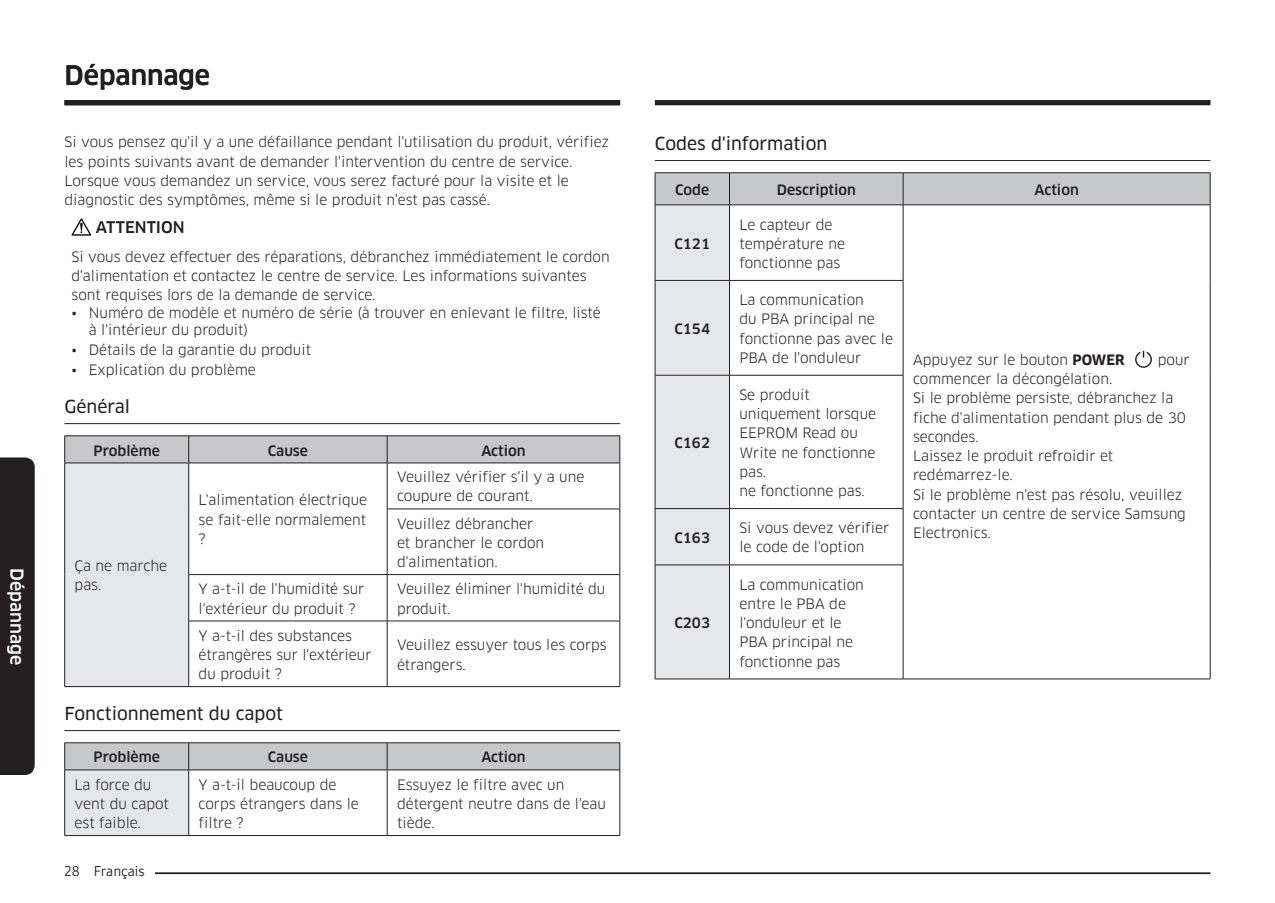
<style>
.page{position:relative;width:1275px;height:903px;background:#fff}
.page>*{position:absolute;margin:0;border:0;box-sizing:border-box;transform-origin:0 0}
.t1{font:500 26.25px "Samsung Clan Pro";color:#231f20}
.t2{font:17.5px "Samsung Clan Pro News";color:#231f20}
.t3{font:500 17.5px "Samsung Clan Pro";color:#fff}
.t4{font:500 15.75px "Samsung Clan Pro";color:#231f20}
.t5{font:14px/19.2px "Samsung Clan Pro";color:#231f20}
.t6{font:500 14px "Samsung Clan Pro";color:#231f20}
.t7{font:14px "Samsung One Korean 400";color:#231f20}
.s1{font-weight:700}
</style>
<div class="page">
<hr style="left:90px;top:872px;width:1120px;height:2px;background:#231f20">
<div style="left:73px;top:862px;width:82px;height:18px;background:#fff"></div>
<div style="left:0;top:457px;width:35px;height:318px;background:#231f20"></div>
<div style="left:655px;top:100px;width:555px;height:5px;background:#231f20"></div>
<div style="left:64px;top:100px;width:556px;height:5px;background:#231f20"></div>
<hr style="left:64px;top:423px;width:556px;height:1px;background:#231f20">
<hr style="left:64px;top:730px;width:556px;height:1px;background:#231f20">
<svg style="left:71px;top:218px;width:20px;height:17px"></svg>
<div style="left:65px;top:463px;width:124px;height:223px;background:#e6e7e9"></div>
<hr style="left:64px;top:686px;width:125px;height:1px;background:#231f20">
<hr style="left:64px;top:463px;width:1px;height:46px;background:#231f20">
<hr style="left:64px;top:509px;width:1px;height:65px;background:#231f20">
<hr style="left:64px;top:574px;width:1px;height:47px;background:#231f20">
<hr style="left:64px;top:621px;width:1px;height:65px;background:#231f20">
<hr style="left:188px;top:463px;width:1px;height:46px;background:#231f20">
<hr style="left:387px;top:463px;width:1px;height:46px;background:#231f20">
<hr style="left:619px;top:463px;width:1px;height:46px;background:#231f20">
<hr style="left:188px;top:509px;width:1px;height:65px;background:#231f20">
<hr style="left:387px;top:509px;width:233px;height:1px;background:#231f20">
<hr style="left:387px;top:509px;width:1px;height:65px;background:#231f20">
<hr style="left:619px;top:509px;width:1px;height:65px;background:#231f20">
<hr style="left:189px;top:574px;width:198px;height:1px;background:#231f20">
<hr style="left:188px;top:575px;width:1px;height:46px;background:#231f20">
<hr style="left:387px;top:574px;width:233px;height:1px;background:#231f20">
<hr style="left:387px;top:575px;width:1px;height:46px;background:#231f20">
<hr style="left:619px;top:575px;width:1px;height:46px;background:#231f20">
<hr style="left:189px;top:621px;width:198px;height:1px;background:#231f20">
<hr style="left:188px;top:621px;width:1px;height:65px;background:#231f20">
<hr style="left:387px;top:621px;width:233px;height:1px;background:#231f20">
<hr style="left:387px;top:621px;width:1px;height:65px;background:#231f20">
<hr style="left:619px;top:621px;width:1px;height:65px;background:#231f20">
<hr style="left:189px;top:686px;width:198px;height:1px;background:#231f20">
<hr style="left:387px;top:686px;width:233px;height:1px;background:#231f20">
<hr style="left:64px;top:435px;width:125px;height:1px;background:#231f20">
<hr style="left:189px;top:435px;width:198px;height:1px;background:#231f20">
<hr style="left:387px;top:435px;width:233px;height:1px;background:#231f20">
<svg style="left:64px;top:436px;width:556px;height:27px;background:#c0c1c3"></svg>
<hr style="left:64px;top:463px;width:125px;height:1px;background:#231f20">
<hr style="left:189px;top:463px;width:198px;height:1px;background:#231f20">
<hr style="left:387px;top:463px;width:233px;height:1px;background:#231f20">
<div style="left:65px;top:770px;width:124px;height:65px;background:#e6e7e9"></div>
<hr style="left:64px;top:770px;width:1px;height:65px;background:#231f20">
<hr style="left:188px;top:770px;width:1px;height:65px;background:#231f20">
<hr style="left:387px;top:770px;width:1px;height:65px;background:#231f20">
<hr style="left:619px;top:770px;width:1px;height:65px;background:#231f20">
<hr style="left:64px;top:835px;width:125px;height:1px;background:#231f20">
<hr style="left:189px;top:835px;width:198px;height:1px;background:#231f20">
<hr style="left:387px;top:835px;width:233px;height:1px;background:#231f20">
<hr style="left:64px;top:742px;width:125px;height:1px;background:#231f20">
<hr style="left:189px;top:742px;width:198px;height:1px;background:#231f20">
<hr style="left:387px;top:742px;width:233px;height:1px;background:#231f20">
<div style="left:64px;top:743px;width:556px;height:26px;background:#c7c8ca"></div>
<hr style="left:64px;top:769px;width:125px;height:1px;background:#231f20">
<hr style="left:189px;top:769px;width:198px;height:1px;background:#231f20">
<hr style="left:387px;top:769px;width:233px;height:1px;background:#231f20">
<hr style="left:655px;top:160px;width:555px;height:1px;background:#231f20">
<hr style="left:655px;top:172px;width:74px;height:1px;background:#231f20">
<hr style="left:729px;top:172px;width:174px;height:1px;background:#231f20">
<hr style="left:903px;top:172px;width:307px;height:1px;background:#231f20">
<hr style="left:1210px;top:173px;width:1px;height:32px;background:#231f20">
<hr style="left:1210px;top:205px;width:1px;height:75px;background:#231f20">
<hr style="left:1210px;top:280px;width:1px;height:95px;background:#231f20">
<hr style="left:1210px;top:375px;width:1px;height:133px;background:#231f20">
<hr style="left:1210px;top:508px;width:1px;height:57px;background:#231f20">
<hr style="left:1210px;top:565px;width:1px;height:114px;background:#231f20">
<hr style="left:655px;top:679px;width:74px;height:1px;background:#231f20">
<hr style="left:729px;top:679px;width:174px;height:1px;background:#231f20">
<hr style="left:903px;top:679px;width:307px;height:1px;background:#231f20">
<svg style="left:655px;top:173px;width:555px;height:506px"></svg>
<p class="t3" style="left:27px;top:568px;width:99px;rotate:90deg">Dépannage</p>
<h1 class="t1" style="left:64px;top:60px;width:147px">Dépannage</h1>
<p class="t5" style="left:64px;top:133px;width:546px">Si vous pensez qu'il y a une défaillance pendant l'utilisation du produit, vérifiez les points suivants avant de demander l'intervention du centre de service.<br>Lorsque vous demandez un service, vous serez facturé pour la visite et le diagnostic des symptômes, même si le produit n'est pas cassé.</p>
<p class="t4" style="left:96px;top:218px;width:90px">ATTENTION</p>
<p class="t5" style="left:71px;top:247px;width:540px">Si vous devez effectuer des réparations, débranchez immédiatement le cordon d'alimentation et contactez le centre de service. Les informations suivantes sont requises lors de la demande de service.</p>
<p class="t5" style="left:89px;top:304px;width:513px;line-height:17.5px;text-indent:-17px">• Numéro de modèle et numéro de série (à trouver en enlevant le filtre, listé à l'intérieur du produit)</p>
<p class="t5" style="left:71px;top:341px;width:241px">• Détails de la garantie du produit</p>
<p class="t5" style="left:71px;top:360px;width:186px">• Explication du problème</p>
<p class="t2" style="left:64px;top:396px;width:67px">Général</p>
<p class="t6" style="left:93px;top:442px;width:68px">Problème</p>
<p class="t6" style="left:268px;top:442px;width:42px">Cause</p>
<p class="t6" style="left:481px;top:442px;width:46px">Action</p>
<p class="t5" style="left:397px;top:467px;width:189px">Veuillez vérifier s'il y a une coupure de courant.</p>
<p class="t5" style="left:397px;top:514px;width:149px">Veuillez débrancher et brancher le cordon d'alimentation.</p>
<p class="t5" style="left:199px;top:491px;width:170px;text-align:justify">L'alimentation électrique se fait-elle normalement ?</p>
<p class="t5" style="left:75px;top:556px;width:94px">Ça ne marche pas.</p>
<p class="t5" style="left:199px;top:579px;width:167px">Y a-t-il de l'humidité sur l'extérieur du produit ?</p>
<p class="t5" style="left:397px;top:579px;width:210px">Veuillez éliminer l'humidité du produit.</p>
<p class="t5" style="left:199px;top:626px;width:174px">Y a-t-il des substances étrangères sur l'extérieur du produit ?</p>
<p class="t5" style="left:397px;top:635px;width:211px">Veuillez essuyer tous les corps étrangers.</p>
<p class="t2" style="left:64px;top:703px;width:220px">Fonctionnement du capot</p>
<p class="t6" style="left:93px;top:749px;width:68px">Problème</p>
<p class="t6" style="left:268px;top:749px;width:42px">Cause</p>
<p class="t6" style="left:481px;top:749px;width:46px">Action</p>
<p class="t5" style="left:75px;top:775px;width:96px">La force du vent du capot est faible.</p>
<p class="t5" style="left:199px;top:775px;width:162px">Y a-t-il beaucoup de corps étrangers dans le filtre ?</p>
<p class="t5" style="left:397px;top:775px;width:210px">Essuyez le filtre avec un détergent neutre dans de l'eau tiède.</p>
<p class="t7" style="left:64px;top:862px;width:82px">28 Français</p>
<p class="t2" style="left:655px;top:133px;width:174px">Codes d'information</p>
<p class="t6" style="left:675px;top:182px;width:36px">Code</p>
<p class="t6" style="left:777px;top:182px;width:81px">Description</p>
<p class="t6" style="left:1034px;top:182px;width:46px">Action</p>
<p class="t6" style="left:674px;top:235px;width:37px">C121</p>
<p class="t6" style="left:674px;top:321px;width:37px">C154</p>
<p class="t6" style="left:674px;top:435px;width:37px">C162</p>
<p class="t5" style="left:739px;top:215px;width:107px">Le capteur de température ne fonctionne pas</p>
<p class="t5" style="left:739px;top:290px;width:155px">La communication<br>du PBA principal ne fonctionne pas avec le<br>PBA de l'onduleur</p>
<p class="t5" style="left:739px;top:385px;width:138px">Se produit uniquement lorsque<br>EEPROM Read ou<br>Write ne fonctionne pas.<br>ne fonctionne pas.</p>
<p class="t6" style="left:674px;top:529px;width:37px">C163</p>
<p class="t5" style="left:739px;top:518px;width:151px">Si vous devez vérifier le code de l'option</p>
<p class="t6" style="left:674px;top:615px;width:37px">C203</p>
<p class="t5" style="left:739px;top:575px;width:126px">La communication entre le PBA de l'onduleur et le<br>PBA principal ne fonctionne pas</p>
<p class="t5" style="left:913px;top:350px;width:213px">Appuyez sur le bouton <span class="s1">POWER</span></p>
<p class="t5" style="left:1158px;top:350px;width:33px">pour</p>
<p class="t5" style="left:913px;top:369px;width:274px">commencer la décongélation.<br>Si le problème persiste, débranchez la fiche d'alimentation pendant plus de 30 secondes.<br>Laissez le produit refroidir et redémarrez-le.<br>Si le problème n'est pas résolu, veuillez contacter un centre de service Samsung<br>Electronics.</p>
</div>
